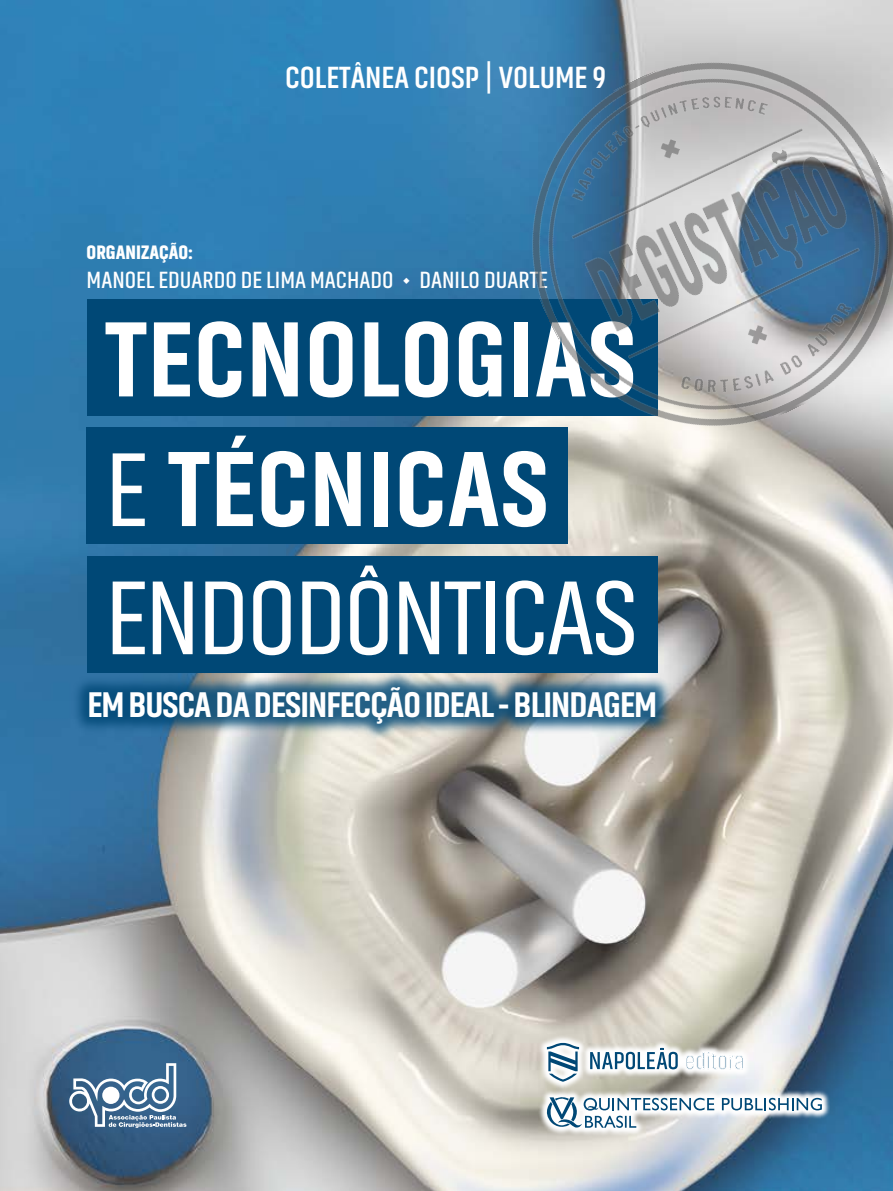
<style>
.page{position:relative;width:893px;height:1191px;background:#fff}
.page>*{position:absolute;margin:0;border:0;box-sizing:border-box;transform-origin:0 0}
.t1{font:800 107.7px "Akhand";letter-spacing:.01em;color:#fff}
.t2{font:107.7px "Akhand";letter-spacing:-.025em;color:#fff}
.t3{font:800 36px "Akhand";letter-spacing:-.025em;color:#fff}
.t4{font:700 31.2px "Akhand";color:#fff}
.t5{font:600 24px "Akhand";color:#fff}
.t6{font:900 19.5px "Akhand";color:#fff}
.s1{font-weight:400}
</style>
<div class="page">
<img style="left:0;top:0;width:893px;height:1191px">
<div style="left:87px;top:556px;width:570px;height:117px;background:#004876"></div>
<div style="left:87px;top:427px;width:481px;height:117px;background:#004876"></div>
<div style="left:87px;top:299px;width:570px;height:116px;background:#004876"></div>
<div style="left:71px;top:670px;width:601px;height:71px;background:#004876;opacity:.85"></div>
<svg style="left:538px;top:1035px;width:293px;height:101px"></svg>
<svg style="left:722px;top:1097px;width:100px;height:13px"></svg>
<svg style="left:541px;top:1095px;width:173px;height:35px"></svg>
<svg style="left:547px;top:1043px;width:32px;height:38px"></svg>
<svg style="left:590px;top:1048px;width:88px;height:21px"></svg>
<svg style="left:686px;top:1051px;width:57px;height:18px"></svg>
<svg style="left:69px;top:1063px;width:118px;height:64px"></svg>
<img style="left:473px;top:2px;width:420px;height:483px">
<svg style="left:403px;top:278px;width:7px;height:6px"></svg>
<p class="t6" style="left:87px;top:241px;width:108px">ORGANIZAÇÃO:</p>
<h3 class="t4" style="left:285px;top:61px;width:322px">COLETÂNEA CIOSP | VOLUME 9</h3>
<p class="t5" style="left:87px;top:267px;width:463px">MANOEL EDUARDO DE LIMA MACHADO DANILO DUARTE</p>
<h1 class="t1" style="left:105px;top:301px;width:532px">TECNOLOGIAS</h1>
<h1 class="t1" style="left:105px;top:431px;width:445px"><span class="s1">E</span> TÉCNICAS</h1>
<h1 class="t2" style="left:105px;top:562px;width:534px">ENDODÔNTICAS</h1>
<h2 class="t3" style="left:87px;top:685px;width:571px">EM BUSCA DA DESINFECÇÃO IDEAL - BLINDAGEM</h2>
</div>
